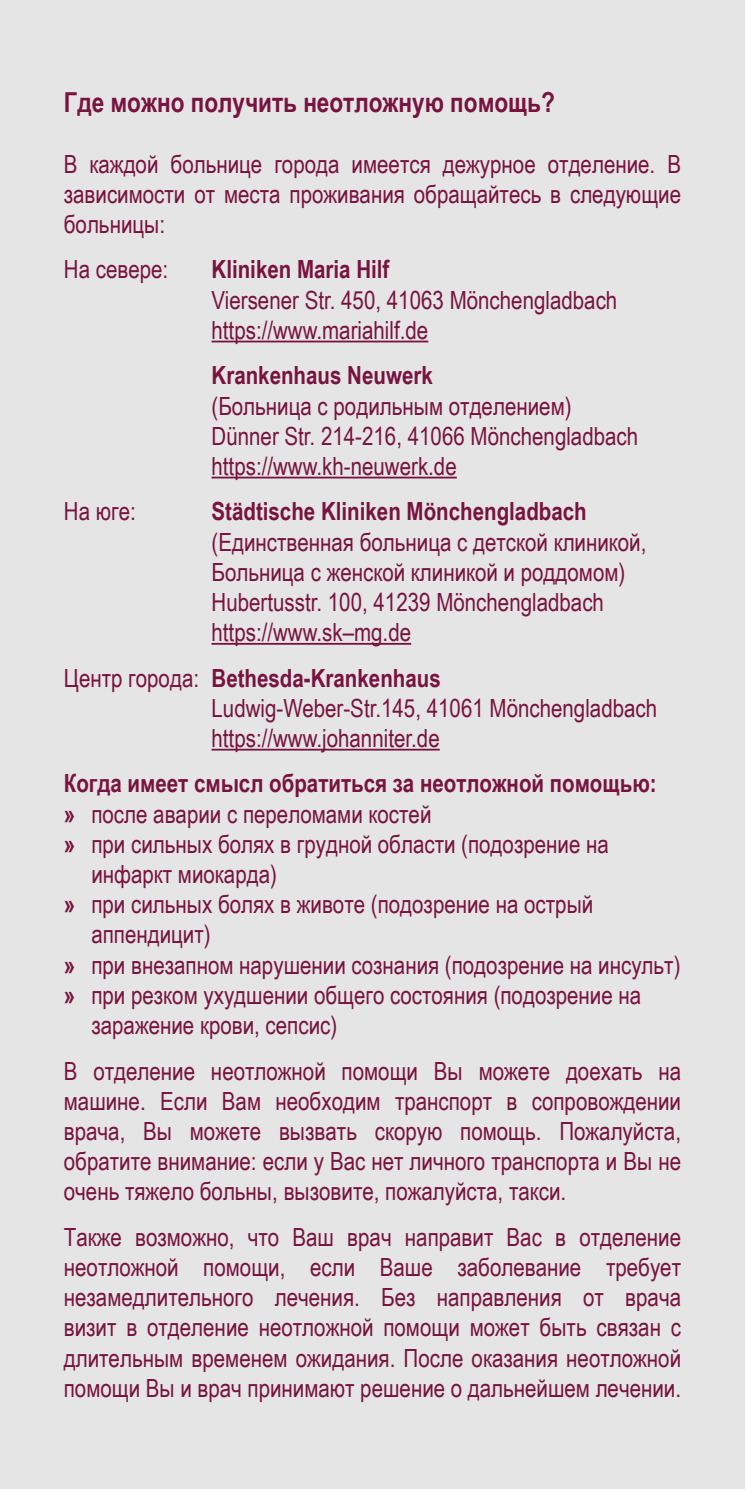
<style>
.page{position:relative;width:745px;height:1489px;background:#fff}
.page>*{position:absolute;margin:0;border:0;box-sizing:border-box;transform-origin:0 0}
.t1{font:700 27.5px "Arial Narrow";color:#78133f}
.t2{font:25px/30.2px "Arial Narrow";color:#78133f}
.t3{font:700 25px "Arial Narrow";color:#78133f}
.s1{font-weight:400}
.s2{font-weight:700}
</style>
<div class="page">
<div style="left:0;top:0;width:744px;height:1488px;background:#e5e5e5"></div>
<hr style="left:211px;top:340px;width:217px;height:2px;background:#78133f">
<hr style="left:211px;top:476px;width:245px;height:2px;background:#78133f">
<hr style="left:211px;top:643px;width:200px;height:1px;background:#78133f">
<hr style="left:211px;top:748px;width:228px;height:2px;background:#78133f">
<p class="t1" style="left:64px;top:82px;width:492px">Где можно получить неотложную помощь?</p>
<p class="t2" style="left:64px;top:148px;width:618px;text-align:justify">В каждой больнице городa имеется дежурное отделение. В зависимости от места проживания обращайтесь в следующиe больницы:</p>
<p class="t2" style="left:64px;top:253px;width:106px">На севере:</p>
<p class="t3" style="left:211px;top:251px;width:179px">Kliniken Maria Hilf</p>
<p class="t2" style="left:211px;top:284px;width:407px">Viersener Str. 450, 41063 Mönchengladbach</p>
<p class="t2" style="left:211px;top:314px;width:218px">https://www.mariahilf.de</p>
<p class="t3" style="left:211px;top:356px;width:223px">Krankenhaus Neuwerk</p>
<p class="t2" style="left:211px;top:389px;width:361px">(Больница с родильным отделением)</p>
<p class="t2" style="left:211px;top:420px;width:428px">Dünner Str. 214-216, 41066 Mönchengladbach</p>
<p class="t2" style="left:211px;top:450px;width:246px">https://www.kh-neuwerk.de</p>
<p class="t2" style="left:64px;top:495px;width:73px">На юге:</p>
<p class="t3" style="left:211px;top:492px;width:376px">Städtische Kliniken Mönchengladbach</p>
<p class="t2" style="left:211px;top:525px;width:436px">(Единственная больница с детской клиникой,<br>Больница с женской клиникой и роддомом)</p>
<p class="t2" style="left:211px;top:586px;width:394px">Hubertusstr. 100, 41239 Mönchengladbach</p>
<p class="t2" style="left:211px;top:616px;width:201px">https://www.sk–mg.de</p>
<p class="t3" style="left:64px;top:658px;width:378px"><span class="s1">Центр города:</span> Bethesda-Krankenhaus</p>
<p class="t2" style="left:211px;top:692px;width:447px">Ludwig-Weber-Str.145, 41061 Mönchengladbach</p>
<p class="t2" style="left:211px;top:722px;width:229px">https://www.johanniter.de</p>
<p class="t3" style="left:64px;top:764px;width:594px">Когда имеет смысл обратиться за неотложной помощью:</p>
<p class="t2" style="left:64px;top:797px;width:369px"><span class="s2">»</span> после аварии с переломами костей</p>
<p class="t2" style="left:91px;top:828px;width:518px;text-indent:-28px"><span class="s2">»</span> при сильных болях в грудной области (подозрение на инфаркт миокарда)</p>
<p class="t2" style="left:91px;top:888px;width:503px;text-indent:-28px"><span class="s2">»</span> при сильных болях в животе (подозрение на острый аппендицит)</p>
<p class="t2" style="left:64px;top:948px;width:617px"><span class="s2">»</span> при внезапном нарушении сознания (подозрение на инсульт)</p>
<p class="t2" style="left:91px;top:978px;width:551px;text-indent:-28px"><span class="s2">»</span> при резком ухудшении общего состояния (подозрение на заражение крови, сепсис)</p>
<p class="t2" style="left:64px;top:1054px;width:618px;text-align:justify">В отделение неотложной помощи Вы можете доехать на машине. Если Вам необходим транспорт в сопровождении врача, Вы можете вызвать скорую помощь. Пожалуйста, обратите внимание: если у Вас нет личного транспорта и Вы не очень тяжело больны, вызовите, пожалуйста, такси.</p>
<p class="t2" style="left:64px;top:1220px;width:618px;text-align:justify">Также возможно, что Ваш врач направит Вас в отделение неотложной помощи, если Ваше заболевание требует незамедлительного лечения. Без направления от врача визит в отделение неотложной помощи может быть связан с длительным временем ожидания. После оказания неотложной помощи Вы и врач принимают решение о дальнейшем лечении.</p>
</div>
